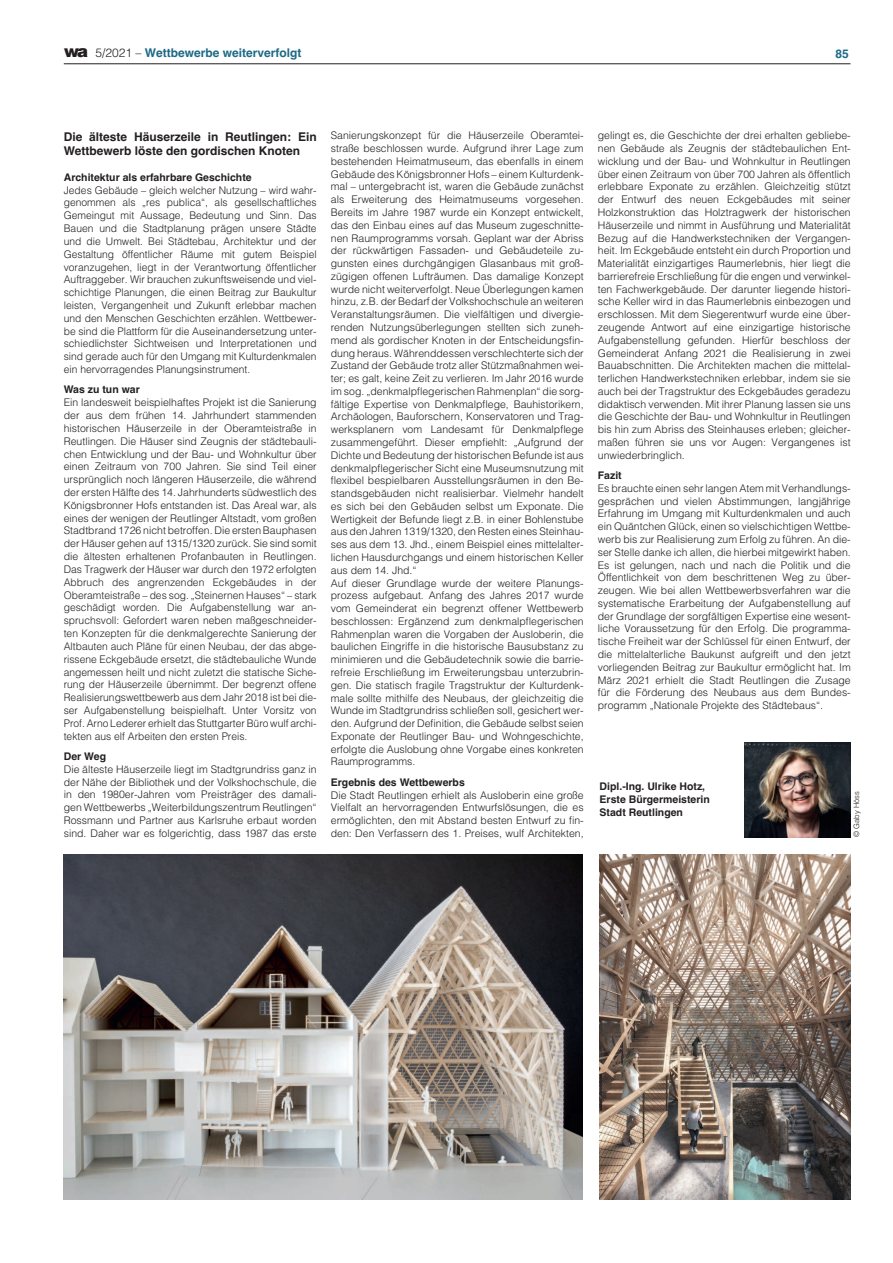
<style>
.page{position:relative;width:893px;height:1263px;background:#fff}
.page>*{position:absolute;margin:0;border:0;box-sizing:border-box;transform-origin:0 0}
.t1{font:700 12px/14.2px "Helvetica";color:#231f20}
.t2{font:700 12px "Helvetica";color:#1d6987}
.t3{font:300 10.5px/12.8px "Helvetica";color:#231f20;text-align:justify}
.t4{font:700 10.5px/12.8px "Helvetica";color:#231f20}
.t5{font:300 7.5px "Helvetica";color:#231f20}
.s1{font-weight:900;font-size:16.5px;color:#231f20}
.s2{font-weight:300;color:#231f20}
</style>
<div class="page">
<hr style="left:64px;top:64px;width:786px;height:1px;background:#231f20">
<img style="left:600px;top:855px;width:250px;height:344px">
<img style="left:64px;top:855px;width:519px;height:344px">
<img style="left:744px;top:742px;width:106px;height:96px">
<p class="t2" style="left:64px;top:46px;width:239px"><span class="s1">wa</span> <span class="s2">5/2021 –</span> Wettbewerbe weiterverfolgt</p>
<p class="t2" style="left:835px;top:47px;width:15px">85</p>
<p class="t1" style="left:64px;top:130px;width:254px">Die älteste Häuserzeile in Reutlingen: Ein<br>Wettbewerb löste den gordischen Knoten</p>
<p class="t4" style="left:64px;top:171px;width:189px">Architektur als erfahrbare Geschichte</p>
<p class="t3" style="left:64px;top:183px;width:254px">Jedes Gebäude – gleich welcher Nutzung – wird wahr&shy;genommen als „res publica“, als gesellschaftliches Gemeingut mit Aussage, Bedeutung und Sinn. Das Bauen und die Stadtplanung prägen unsere Städte und die Umwelt. Bei Städtebau, Architektur und der Gestaltung öffentlicher Räume mit gutem Beispiel voranzugehen, liegt in der Verantwortung öffentlicher Auftraggeber. Wir brauchen zukunftsweisende und viel&shy;schichtige Planungen, die einen Beitrag zur Baukultur leisten, Vergangenheit und Zukunft erlebbar machen und den Menschen Geschichten erzählen. Wettbewer&shy;be sind die Plattform für die Auseinandersetzung unter&shy;schiedlichster Sichtweisen und Interpretationen und sind gerade auch für den Umgang mit Kulturdenkmalen ein hervorragendes Planungsinstrument.</p>
<p class="t4" style="left:64px;top:383px;width:78px">Was zu tun war</p>
<p class="t3" style="left:64px;top:395px;width:254px">Ein landesweit beispielhaftes Projekt ist die Sanierung der aus dem frühen 14. Jahrhundert stammenden historischen Häuserzeile in der Oberamteistraße in Reutlingen. Die Häuser sind Zeugnis der städtebauli&shy;chen Entwicklung und der Bau- und Wohnkultur über einen Zeitraum von 700 Jahren. Sie sind Teil einer ursprünglich noch längeren Häuserzeile, die während der ersten Hälfte des 14. Jahrhunderts südwestlich des Königsbronner Hofs entstanden ist. Das Areal war, als eines der wenigen der Reutlinger Altstadt, vom großen Stadtbrand 1726 nicht betroffen. Die ersten Bauphasen der Häuser gehen auf 1315/1320 zurück. Sie sind somit die ältesten erhaltenen Profanbauten in Reutlingen.<br>Das Tragwerk der Häuser war durch den 1972 erfolgten Abbruch des angrenzenden Eckgebäudes in der Oberamteistraße – des sog. „Steinernen Hauses“ – stark geschädigt worden. Die Aufgabenstellung war an&shy;spruchsvoll: Gefordert waren neben maßgeschneider&shy;ten Konzepten für die denkmalgerechte Sanierung der Altbauten auch Pläne für einen Neubau, der das abge&shy;rissene Eckgebäude ersetzt, die städtebauliche Wunde angemessen heilt und nicht zuletzt die statische Siche&shy;rung der Häuserzeile übernimmt. Der begrenzt offene Realisierungswettbewerb aus dem Jahr 2018 ist bei die&shy;ser Aufgabenstellung beispielhaft. Unter Vorsitz von Prof. Arno Lederer erhielt das Stuttgarter Büro wulf archi&shy;tekten aus elf Arbeiten den ersten Preis.</p>
<p class="t4" style="left:64px;top:750px;width:44px">Der Weg</p>
<p class="t3" style="left:64px;top:762px;width:254px">Die älteste Häuserzeile liegt im Stadtgrundriss ganz in der Nähe der Bibliothek und der Volkshochschule, die in den 1980er-Jahren vom Preisträger des damali&shy;gen Wettbewerbs „Weiterbildungszentrum Reutlingen“ Rossmann und Partner aus Karlsruhe erbaut worden sind. Daher war es folgerichtig, dass 1987 das erste</p>
<p class="t3" style="left:331px;top:129px;width:254px;text-align:left">Sanierungskonzept für die Häuserzeile Oberamtei&shy;straße beschlossen wurde. Aufgrund ihrer Lage zum bestehenden Heimatmuseum, das ebenfalls in einem Gebäude des Königsbronner Hofs – einem Kulturdenk&shy;mal – untergebracht ist, waren die Gebäude zunächst als Erweiterung des Heimatmuseums vorgesehen.<br>Bereits im Jahre 1987 wurde ein Konzept entwickelt, das den Einbau eines auf das Museum zugeschnitte&shy;nen Raumprogramms vorsah. Geplant war der Abriss der rückwärtigen Fassaden- und Gebäudeteile zu&shy;gunsten eines durchgängigen Glasanbaus mit groß&shy;zügigen offenen Lufträumen. Das damalige Konzept wurde nicht weiterverfolgt. Neue Überlegungen kamen hinzu, z.B. der Bedarf der Volkshochschule an weiteren Veranstaltungsräumen. Die vielfältigen und divergie&shy;renden Nutzungsüberlegungen stellten sich zuneh&shy;mend als gordischer Knoten in der Entscheidungsfin&shy;dung heraus. Währenddessen verschlechterte sich der Zustand der Gebäude trotz aller Stützmaßnahmen wei&shy;ter; es galt, keine Zeit zu verlieren. Im Jahr 2016 wurde im sog. „denkmalpflegerischen Rahmenplan“ die sorg&shy;fältige Expertise von Denkmalpflege, Bauhistorikern, Archäologen, Bauforschern, Konservatoren und Trag&shy;werksplanern vom Landesamt für Denkmalpflege zusammengeführt. Dieser empfiehlt: „Aufgrund der Dichte und Bedeutung der historischen Befunde ist aus denkmalpflegerischer Sicht eine Museumsnutzung mit flexibel bespielbaren Ausstellungsräumen in den Be&shy;standsgebäuden nicht realisierbar. Vielmehr handelt es sich bei den Gebäuden selbst um Exponate. Die Wertigkeit der Befunde liegt z.B. in einer Bohlenstube aus den Jahren 1319/1320, den Resten eines Steinhau&shy;ses aus dem 13. Jhd., einem Beispiel eines mittelalter&shy;lichen Hausdurchgangs und einem historischen Keller aus dem 14. Jhd.“<br>Auf dieser Grundlage wurde der weitere Planungs&shy;prozess aufgebaut. Anfang des Jahres 2017 wurde vom Gemeinderat ein begrenzt offener Wettbewerb beschlossen: Ergänzend zum denkmalpflegerischen Rahmenplan waren die Vorgaben der Ausloberin, die baulichen Eingriffe in die historische Bausubstanz zu minimieren und die Gebäudetechnik sowie die barrie&shy;refreie Erschließung im Erweiterungsbau unterzubrin&shy;gen. Die statisch fragile Tragstruktur der Kulturdenk&shy;male sollte mithilfe des Neubaus, der gleichzeitig die Wunde im Stadtgrundriss schließen soll, gesichert wer&shy;den. Aufgrund der Definition, die Gebäude selbst seien Exponate der Reutlinger Bau- und Wohngeschichte, erfolgte die Auslobung ohne Vorgabe eines konkreten Raumprogramms.</p>
<p class="t4" style="left:331px;top:776px;width:136px">Ergebnis des Wettbewerbs</p>
<p class="t3" style="left:331px;top:788px;width:254px">Die Stadt Reutlingen erhielt als Ausloberin eine große Vielfalt an hervorragenden Entwurfslösungen, die es ermöglichten, den mit Abstand besten Entwurf zu fin&shy;den: Den Verfassern des 1. Preises, wulf Architekten,</p>
<p class="t3" style="left:598px;top:129px;width:254px">gelingt es, die Geschichte der drei erhalten gebliebe&shy;nen Gebäude als Zeugnis der städtebaulichen Ent&shy;wicklung und der Bau- und Wohnkultur in Reutlingen über einen Zeitraum von über 700 Jahren als öffentlich erlebbare Exponate zu erzählen. Gleichzeitig stützt der Entwurf des neuen Eckgebäudes mit seiner Holzkonstruktion das Holztragwerk der historischen Häuserzeile und nimmt in Ausführung und Materialität Bezug auf die Handwerkstechniken der Vergangen&shy;heit. Im Eckgebäude entsteht ein durch Proportion und Materialität einzigartiges Raumerlebnis, hier liegt die barrierefreie Erschließung für die engen und verwinkel&shy;ten Fachwerkgebäude. Der darunter liegende histori&shy;sche Keller wird in das Raumerlebnis einbezogen und erschlossen. Mit dem Siegerentwurf wurde eine über&shy;zeugende Antwort auf eine einzigartige historische Aufgabenstellung gefunden. Hierfür beschloss der Gemeinderat Anfang 2021 die Realisierung in zwei Bauabschnitten. Die Architekten machen die mittelal&shy;terlichen Handwerkstechniken erlebbar, indem sie sie auch bei der Tragstruktur des Eckgebäudes geradezu didaktisch verwenden. Mit ihrer Planung lassen sie uns die Geschichte der Bau- und Wohnkultur in Reutlingen bis hin zum Abriss des Steinhauses erleben; gleicher&shy;maßen führen sie uns vor Augen: Vergangenes ist unwiederbringlich.</p>
<p class="t4" style="left:598px;top:469px;width:25px">Fazit</p>
<p class="t3" style="left:598px;top:481px;width:254px">Es brauchte einen sehr langen Atem mit Verhandlungs&shy;gesprächen und vielen Abstimmungen, langjährige Erfahrung im Umgang mit Kulturdenkmalen und auch ein Quäntchen Glück, einen so vielschichtigen Wettbe&shy;werb bis zur Realisierung zum Erfolg zu führen. An die&shy;ser Stelle danke ich allen, die hierbei mitgewirkt haben.<br>Es ist gelungen, nach und nach die Politik und die Öffentlichkeit von dem beschrittenen Weg zu über&shy;zeugen. Wie bei allen Wettbewerbsverfahren war die systematische Erarbeitung der Aufgabenstellung auf der Grundlage der sorgfältigen Expertise eine wesent&shy;liche Voraussetzung für den Erfolg. Die programma&shy;tische Freiheit war der Schlüssel für einen Entwurf, der die mittelalterliche Baukunst aufgreift und den jetzt vorliegenden Beitrag zur Baukultur ermöglicht hat. Im März 2021 erhielt die Stadt Reutlingen die Zusage für die Förderung des Neubaus aus dem Bundes&shy;programm „Nationale Projekte des Städtebaus“.</p>
<p class="t4" style="left:600px;top:780px;width:112px">Dipl.-Ing. Ulrike Hotz,<br>Erste Bürgermeisterin<br>Stadt Reutlingen</p>
<p class="t5" style="left:850px;top:837px;width:47px;rotate:-90deg">© Gaby Höss</p>
</div>
